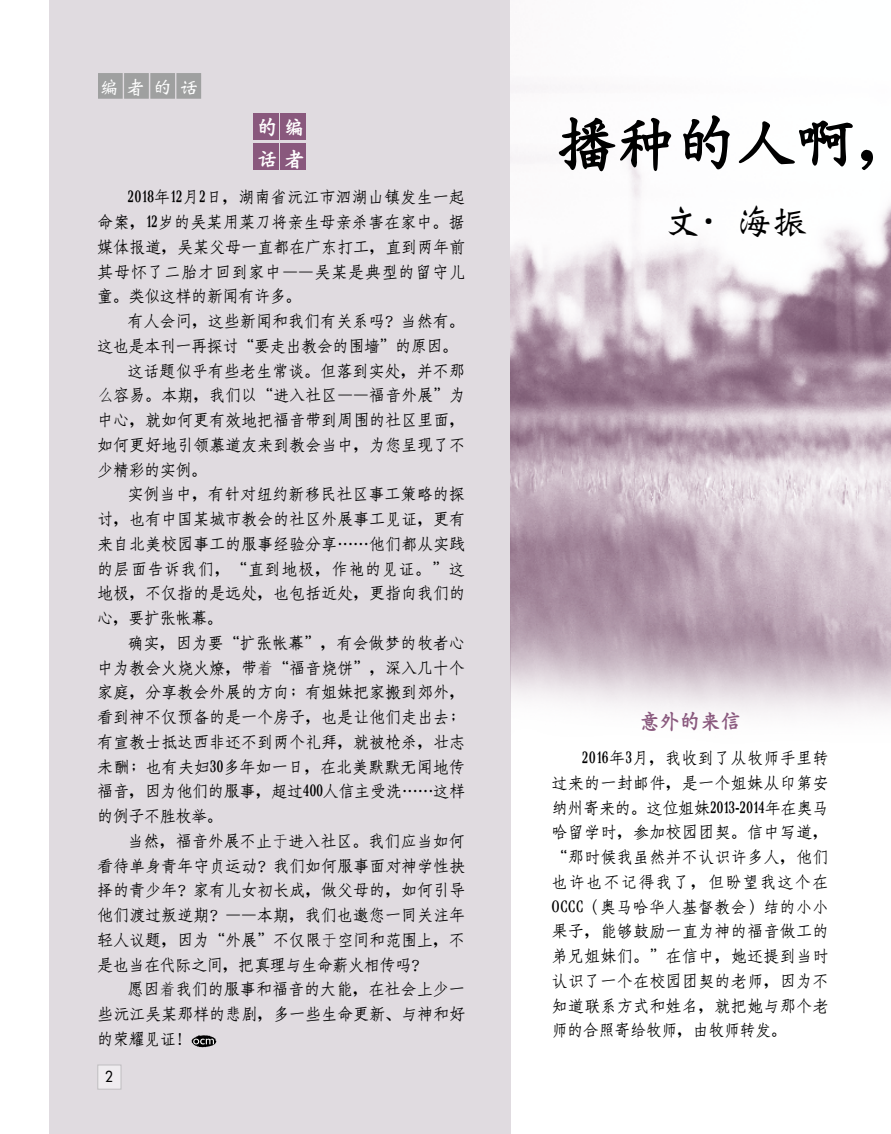
<style>
.page{position:relative;width:891px;height:1134px;background:#fff}
.page>*{position:absolute;margin:0;border:0;box-sizing:border-box;transform-origin:0 0}
.t1{font:61.5px "Han Wang Kai Bold Gb 5";color:#000}
.t2{font:36px "Han Wang Wei Bei Medium Gb 5";color:#000}
.t3{font:21px "Han Wang Kai Bold Gb 5";color:#89587d}
.t4{font:21px/31.5px "Han Wang Kai Bold Gb 5";color:#fff}
.t5{font:19.5px "Han Wang Wei Bei Medium Gb 5";color:#fff}
.t6{font:16.5px/24.8px "Han Wang Fang Song Medium Gb 5";letter-spacing:.02em;color:#000;text-align:justify;scale:.95 1}
.t7{font:16.5px "Han Wang Fang Song Medium Gb 5";color:#000;scale:.95 1}
.t8{font:16.5px "Han Wang Fang Song Medium Gb 5";letter-spacing:.07em;color:#000;scale:.95 1}
.t9{font:14.85px "Futura Md";color:#000;scale:.91 1}
.s1{font-family:"Fang Song"}
</style>
<div class="page">
<div style="left:49px;top:0;width:462px;height:1134px;background:#e0dbe0"></div>
<div style="left:281px;top:143px;width:25px;height:26px;background:#89587d"></div>
<div style="left:253px;top:143px;width:26px;height:26px;background:#89587d"></div>
<div style="left:281px;top:114px;width:25px;height:26px;background:#89587d"></div>
<div style="left:253px;top:114px;width:26px;height:26px;background:#89587d"></div>
<img style="left:511px;top:84px;width:380px;height:631px">
<svg style="left:192px;top:1035px;width:24px;height:12px"></svg>
<div style="left:176px;top:73px;width:25px;height:26px;background:#9fa0a0;border:2px solid #9fa0a0"></div>
<div style="left:150px;top:73px;width:25px;height:26px;background:#9fa0a0;border:2px solid #9fa0a0"></div>
<div style="left:124px;top:73px;width:25px;height:26px;background:#9fa0a0"></div>
<div style="left:98px;top:73px;width:25px;height:26px;background:#9fa0a0;border:2px solid #9fa0a0"></div>
<div style="left:98px;top:1065px;width:23px;height:24px;background:#efecef;border:1px solid #9fa0a0"></div>
<p class="t5" style="left:100px;top:76px;width:100px">編者的話</p>
<p class="t4" style="left:257px;top:112px;width:48px">的編話者</p>
<p class="t6" style="left:98px;top:185px;width:388px;text-indent:30px">2018年12月2日，湖南省沅江市泗湖山鎮發生一起命案，12歲的吳某用菜刀將親生母親殺害在家中。據媒體報道，吳某父母一直都在廣東打工，直到兩年前其母懷了二胎才回到家中——吳某是典型的留守兒童。類似這樣的新聞有許多。</p>
<p class="t6" style="left:128px;top:309px;width:356px">有人會問，這些新聞和我們有關係嗎？當然有。</p>
<p class="t7" style="left:98px;top:337px;width:381px">這也是本刊一再探討“要走出教會的圍墻”的原因。</p>
<p class="t6" style="left:128px;top:358px;width:356px">這話題似乎有些老生常談。但落到實處，並不那</p>
<p class="t6" style="left:98px;top:383px;width:388px"><span class="s1">么</span>容易。本期，我們以“進入社區——福音外展”為</p>
<p class="t6" style="left:98px;top:408px;width:388px">中心，就如何更有效地把福音帶到周圍的社區裡面，</p>
<p class="t6" style="left:98px;top:433px;width:388px">如何更好地引領慕道友來到教會當中，為您呈現了不</p>
<p class="t6" style="left:98px;top:457px;width:117px">少精彩的實例。</p>
<p class="t6" style="left:128px;top:482px;width:356px">實例當中，有針對紐約新移民社區事工策略的探</p>
<p class="t6" style="left:98px;top:507px;width:388px">討，也有中國某城市教會的社區外展事工見證，更有</p>
<p class="t6" style="left:98px;top:532px;width:388px">來自北美校園事工的服事經驗分享……他們都從實踐</p>
<p class="t8" style="left:98px;top:560px;width:388px">的層面告訴我們，“直到地極，作祂的見證。”這</p>
<p class="t6" style="left:98px;top:581px;width:388px">地極，不僅指的是遠處，也包括近處，更指向我們的</p>
<p class="t6" style="left:98px;top:606px;width:133px">心，要擴張帳幕。</p>
<p class="t6" style="left:128px;top:631px;width:356px">確實，因為要“擴張帳幕”，有會做夢的牧者心</p>
<p class="t6" style="left:98px;top:655px;width:388px">中為教會火燒火燎，帶<span class="s1">着</span>“福音燒餅”，深入幾十個</p>
<p class="t6" style="left:98px;top:680px;width:388px">家庭，分享教會外展的方向﹔有姐妹把家搬到郊外，</p>
<p class="t6" style="left:98px;top:705px;width:388px">看到神不僅預備的是一個房子，也是讓他們走出去﹔</p>
<p class="t6" style="left:98px;top:730px;width:388px">有宣教士抵達西非還不到兩個禮拜，就被槍殺，壯志</p>
<p class="t6" style="left:98px;top:754px;width:388px">未酬﹔也有夫婦30多年如一日，在北美默默無聞地傳</p>
<p class="t6" style="left:98px;top:779px;width:388px">福音，因為他們的服事，超過400人信主受洗……這樣</p>
<p class="t7" style="left:98px;top:808px;width:133px">的例子不勝枚舉。</p>
<p class="t6" style="left:128px;top:829px;width:356px">當然，福音外展不止<span class="s1">于</span>進入社區。我們應當如何</p>
<p class="t6" style="left:98px;top:853px;width:388px">看待單身青年守貞運動？我們如何服事面對神學性抉</p>
<p class="t6" style="left:98px;top:878px;width:388px">擇的青少年？家有兒女初長成，做父母的，如何引導</p>
<p class="t6" style="left:98px;top:903px;width:388px">他們渡過叛逆期？——本期，我們也邀您一同關注年</p>
<p class="t6" style="left:98px;top:928px;width:388px">輕人議題，因為“外展”不僅限<span class="s1">于</span>空間和範圍上，不</p>
<p class="t7" style="left:98px;top:956px;width:348px">是也當在代際之間，把真理與生命薪火相傳嗎？</p>
<p class="t6" style="left:128px;top:977px;width:356px">願因<span class="s1">着</span>我們的服事和福音的大能，在社會上少一</p>
<p class="t6" style="left:98px;top:1002px;width:388px">些沅江吳某那樣的悲劇，多一些生命更新、與神和好</p>
<p class="t6" style="left:98px;top:1027px;width:100px">的榮耀見證！</p>
<p class="t9" style="left:105px;top:1067px;width:10px">2</p>
<h1 class="t1" style="left:557px;top:111px;width:359px">播種的人啊，</h1>
<h2 class="t2" style="left:664px;top:202px;width:145px">文·海振</h2>
<p class="t3" style="left:639px;top:710px;width:103px">意外的來信</p>
<p class="t6" style="left:552px;top:746px;width:293px;text-indent:30px">2016年3月，我收到了從牧師手裡轉過來的一封郵件，是一個姐妹從印第安納州寄來的。這位姐妹2013-2014年在奧馬哈留學時，參加校園團契。信中寫道，“那時候我雖然並不認識許多人，他們也許也不記得我了，但盼望我這個在OCCC（奧馬哈華人基督教會）結的小小果子，能夠鼓勵一直為神的福音做工的弟兄姐妹們。”在信中，她還提到當時認識了一個在校園團契的老師，因為不知道聯繫方式和姓名，就把她與那個老師的合照寄給牧師，由牧師轉發。</p>
</div>
